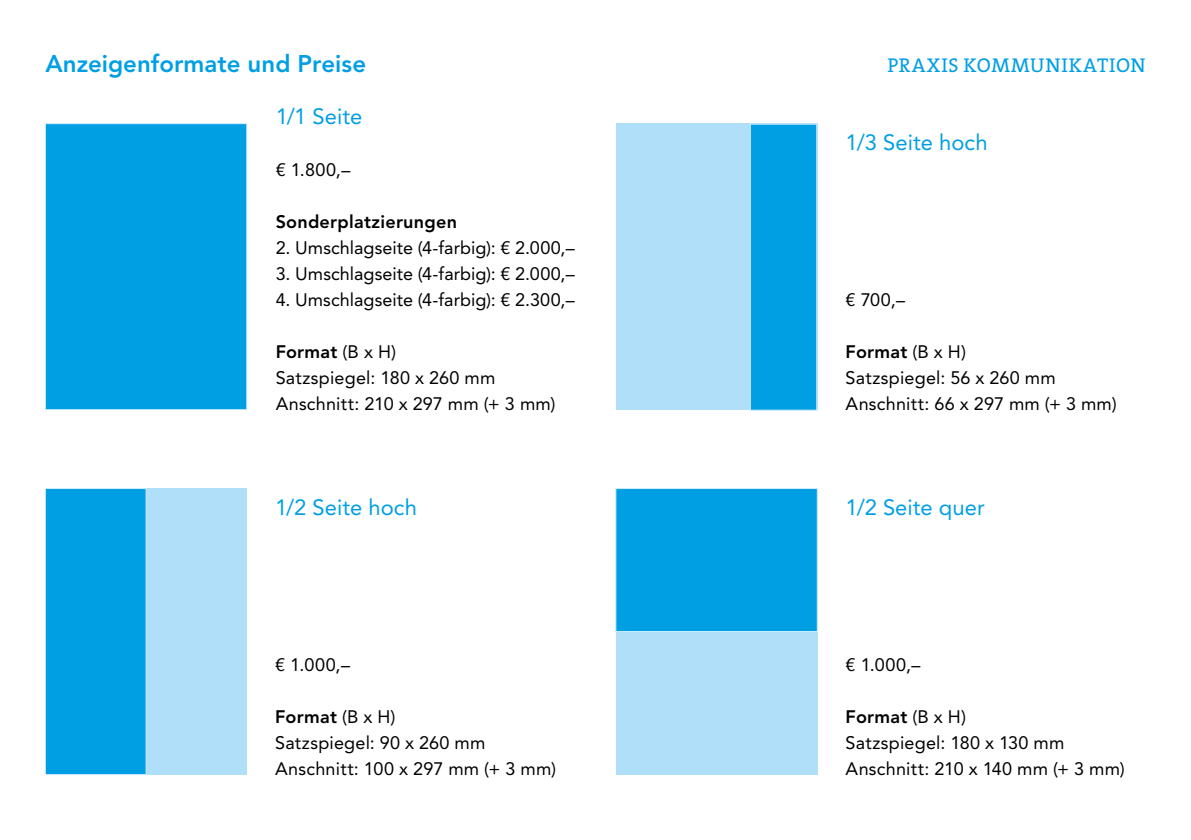
<style>
.page{position:relative;width:1191px;height:840px;background:#fff}
.page>*{position:absolute;margin:0;border:0;box-sizing:border-box;transform-origin:0 0}
.t1{font:800 24px "Avenir LT Std";color:#009fe3}
.t2{font:22px "Avenir LT Std";letter-spacing:.005em;color:#009fe3}
.t3{font:20px "The Serif";letter-spacing:.045em;color:#009fe3}
.t4{font:18px/26px "Avenir LT Std";letter-spacing:.01em;color:#000}
.t5{font:800 18px "Avenir LT Std";letter-spacing:.015em;color:#000}
.s1{font-weight:800}
</style>
<div class="page">
<div style="left:45px;top:123px;width:202px;height:287px;background:#009fe3;border:1px solid #d4edfc"></div>
<div style="left:45px;top:488px;width:202px;height:286px;background:#afdff9"></div>
<div style="left:616px;top:124px;width:201px;height:285px;background:#afdff9"></div>
<div style="left:616px;top:488px;width:201px;height:286px;background:#afdff9"></div>
<div style="left:750px;top:124px;width:67px;height:286px;background:#009fe3;border:1px solid #d4edfc"></div>
<div style="left:45px;top:488px;width:102px;height:286px;background:#009fe3;border:1px solid #d4edfc"></div>
<div style="left:615px;top:488px;width:202px;height:143px;background:#009fe3;border:1px solid #d4edfc"></div>
<h1 class="t1" style="left:45px;top:49px;width:322px">Anzeigenformate und Preise</h1>
<p class="t2" style="left:276px;top:104px;width:88px">1/1 Seite</p>
<p class="t4" style="left:276px;top:157px;width:76px">€ 1.800,–</p>
<p class="t5" style="left:276px;top:211px;width:183px">Sonderplatzierungen</p>
<p class="t4" style="left:276px;top:235px;width:301px">2. Umschlagseite (4-farbig): € 2.000,–</p>
<p class="t4" style="left:276px;top:261px;width:301px">3. Umschlagseite (4-farbig): € 2.000,–</p>
<p class="t4" style="left:276px;top:287px;width:300px">4. Umschlagseite (4-farbig): € 2.300,–</p>
<p class="t4" style="left:276px;top:339px;width:281px"><span class="s1">Format</span> (B x H)<br>Satzspiegel: 180 x 260 mm<br>Anschnitt: 210 x 297 mm (+ 3 mm)</p>
<p class="t2" style="left:275px;top:494px;width:143px">1/2 Seite hoch</p>
<p class="t4" style="left:275px;top:651px;width:76px">€ 1.000,–</p>
<p class="t4" style="left:275px;top:703px;width:282px"><span class="s1">Format</span> (B x H)<br>Satzspiegel: 90 x 260 mm<br>Anschnitt: 100 x 297 mm (+ 3 mm)</p>
<p class="t3" style="left:887px;top:49px;width:259px">PRAXIS KOMMUNIKATION</p>
<p class="t2" style="left:845px;top:130px;width:143px">1/3 Seite hoch</p>
<p class="t4" style="left:845px;top:287px;width:61px">€ 700,–</p>
<p class="t4" style="left:845px;top:339px;width:272px"><span class="s1">Format</span> (B x H)<br>Satzspiegel: 56 x 260 mm<br>Anschnitt: 66 x 297 mm (+ 3 mm)</p>
<p class="t2" style="left:845px;top:494px;width:141px">1/2 Seite quer</p>
<p class="t4" style="left:845px;top:651px;width:76px">€ 1.000,–</p>
<p class="t4" style="left:845px;top:703px;width:281px"><span class="s1">Format</span> (B x H)<br>Satzspiegel: 180 x 130 mm<br>Anschnitt: 210 x 140 mm (+ 3 mm)</p>
</div>
